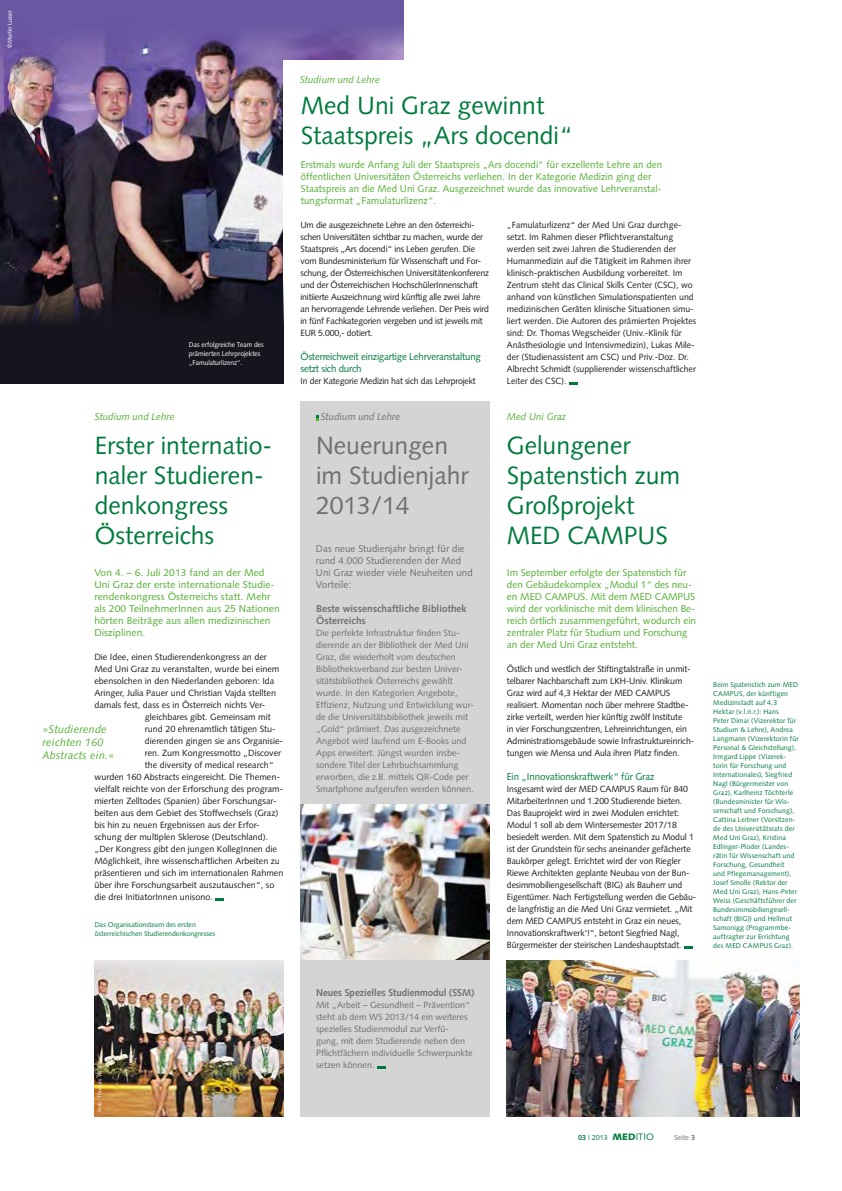
<style>
.page{position:relative;width:842px;height:1191px;background:#fff}
.page>*{position:absolute;margin:0;border:0;box-sizing:border-box;transform-origin:0 0}
.t1{font:25px/30px "Syntax";color:#007b3d}
.t2{font:25px/30px "Syntax";color:#706f6f}
.t3{font:italic 11px/13.2px "Syntax";letter-spacing:.02em;color:#52ae32}
.t4{font:10px/12px "Syntax";letter-spacing:.01em;color:#52ae32}
.t5{font:10px/12px "Syntax";letter-spacing:.01em;color:#706f6f}
.t6{font:10px/12px "Syntax";letter-spacing:-.02em;color:#007b3d}
.t7{font:700 10px/12px "Syntax";color:#706f6f}
.t8{font:italic 10px "Syntax";color:#52ae32}
.t9{font:italic 10px "Syntax";color:#706f6f}
.t10{font:9px/12px "Syntax";letter-spacing:-.01em;color:#1d1d1b}
.t11{font:9px/12px "Syntax";color:#706f6f}
.t12{font:7.3px "Syntax";color:#007b3d}
.t13{font:7.3px "Syntax";color:#706f6f}
.t14{font:7px/9px "Syntax";letter-spacing:.015em;color:#007b3d}
.t15{font:7px/9px "Syntax";letter-spacing:-.005em;color:#007b3d}
.t16{font:7px/9px "Syntax";letter-spacing:-.005em;color:#fff;scale:.96 1}
.t17{font:6px "Syntax";color:#fff;scale:.96 1}
.t18{font:italic 5.5px "Syntax";letter-spacing:.015em;color:#fff}
.s1{font-weight:700}
.s2{font-weight:900;font-size:9.4px}
.s3{font-size:9.4px}
</style>
<div class="page">
<div style="left:300px;top:401px;width:190px;height:715px;background:#d4d4d4"></div>
<div style="left:0;top:0;width:404px;height:342px;background:#6858a2"></div>
<img style="left:0;top:28px;width:404px;height:251px">
<div style="left:283px;top:60px;width:456px;height:336px;background:#fff"></div>
<svg style="left:569px;top:382px;width:8px;height:2px"></svg>
<svg style="left:0;top:279px;width:283px;height:105px;background:#1b1820"></svg>
<svg style="left:684px;top:946px;width:8px;height:2px"></svg>
<svg style="left:377px;top:1066px;width:8px;height:2px"></svg>
<img style="left:507px;top:960px;width:292px;height:156px">
<svg style="left:215px;top:898px;width:8px;height:2px"></svg>
<img style="left:94px;top:960px;width:189px;height:156px">
<img style="left:301px;top:804px;width:189px;height:156px">
<p class="t17" style="left:6px;top:48px;width:41px;rotate:-90deg">©Martin Lusser</p>
<p class="t16" style="left:189px;top:340px;width:79px">Das erfolgreiche Team des prämierten Lehrprojektes „Famulaturlizenz“.</p>
<p class="t8" style="left:95px;top:411px;width:81px">Studium und Lehre</p>
<h1 class="t1" style="left:95px;top:431px;width:179px">Erster internatio&shy;naler Studieren&shy;denkongress<br>Österreichs</h1>
<p class="t4" style="left:94px;top:567px;width:187px">Von 4. – 6. Juli 2013 fand an der Med Uni Graz der erste internationale Studie&shy;rendenkongress Österreichs statt. Mehr als 200 TeilnehmerInnen aus 25 Nationen hörten Beiträge aus allen medizinischen Disziplinen.</p>
<p class="t10" style="left:94px;top:651px;width:174px">Die Idee, einen Studierendenkongress an der</p>
<p class="t10" style="left:94px;top:663px;width:186px">Med Uni Graz zu veranstalten, wurde bei einem</p>
<p class="t10" style="left:94px;top:675px;width:181px">ebensolchen in den Niederlanden geboren: Ida</p>
<p class="t10" style="left:94px;top:687px;width:183px">Aringer, Julia Pauer und Christian Vajda stellten</p>
<p class="t10" style="left:94px;top:699px;width:172px">damals fest, dass es in Österreich nichts Ver-</p>
<p class="t10" style="left:145px;top:711px;width:127px">gleichbares gibt. Gemeinsam mit</p>
<p class="t10" style="left:145px;top:723px;width:132px">rund 20 ehrenamtlich tätigen Stu-</p>
<p class="t10" style="left:145px;top:735px;width:140px">dierenden gingen sie ans Organisie-</p>
<p class="t10" style="left:145px;top:747px;width:138px">ren. Zum Kongressmotto „Discover</p>
<p class="t10" style="left:145px;top:759px;width:130px">the diversity of medical research“</p>
<p class="t10" style="left:94px;top:771px;width:187px">wurden 160 Abstracts eingereicht. Die Themen-</p>
<p class="t10" style="left:94px;top:783px;width:190px">vielfalt reichte von der Erforschung des program-</p>
<p class="t10" style="left:94px;top:795px;width:184px">mierten Zelltodes (Spanien) über Forschungsar-</p>
<p class="t10" style="left:94px;top:807px;width:185px">beiten aus dem Gebiet des Stoffwechsels (Graz)</p>
<p class="t10" style="left:94px;top:819px;width:167px">bis hin zu neuen Ergebnissen aus der Erfor-</p>
<p class="t10" style="left:94px;top:831px;width:175px">schung der multiplen Sklerose (Deutschland).</p>
<p class="t10" style="left:94px;top:843px;width:184px">„Der Kongress gibt den jungen KollegInnen die</p>
<p class="t10" style="left:94px;top:855px;width:187px">Möglichkeit, ihre wissenschaftlichen Arbeiten zu</p>
<p class="t10" style="left:94px;top:867px;width:190px">präsentieren und sich im internationalen Rahmen</p>
<p class="t10" style="left:94px;top:879px;width:181px">über ihre Forschungsarbeit auszutauschen“, so</p>
<p class="t10" style="left:94px;top:891px;width:120px">die drei InitiatorInnen unisono.</p>
<p class="t3" style="left:43px;top:722px;width:73px">»Studierende reichten 160<br>Abstracts ein.«</p>
<p class="t15" style="left:95px;top:920px;width:122px">Das Organisationsteam des ersten österreichischen Studierendenkongresses</p>
<p class="t18" style="left:96px;top:1112px;width:56px;rotate:-90deg">Foto: Thomas Winkler</p>
<p class="t8" style="left:300px;top:73px;width:81px">Studium und Lehre</p>
<h1 class="t1" style="left:301px;top:90px;width:274px">Med Uni Graz gewinnt<br>Staatspreis „Ars docendi“</h1>
<p class="t4" style="left:301px;top:159px;width:363px">Erstmals wurde Anfang Juli der Staatspreis „Ars docendi“ für exzellente Lehre an den öffentlichen Universitäten Österreichs verliehen. In der Kategorie Medizin ging der Staatspreis an die Med Uni Graz. Ausgezeichnet wurde das innovative Lehrveranstal&shy;tungsformat „Famulaturlizenz“.</p>
<p class="t10" style="left:507px;top:219px;width:191px">„Famulaturlizenz“ der Med Uni Graz durchge&shy;setzt. Im Rahmen dieser Pflichtveranstaltung werden seit zwei Jahren die Studierenden der Humanmedizin auf die Tätigkeit im Rahmen ihrer klinisch-praktischen Ausbildung vorbereitet. Im Zentrum steht das Clinical Skills Center (CSC), wo anhand von künstlichen Simulationspatienten und medizinischen Geräten klinische Situationen simu&shy;liert werden. Die Autoren des prämierten Projektes sind: Dr. Thomas Wegscheider (Univ.-Klinik für Anästhesiologie und Intensivmedizin), Lukas Mile&shy;der (Studienassistent am CSC) und Priv.-Doz. Dr.<br>Albrecht Schmidt (supplierender wissenschaftlicher Leiter des CSC).</p>
<p class="t10" style="left:300px;top:219px;width:190px">Um die ausgezeichnete Lehre an den österreichi&shy;schen Universitäten sichtbar zu machen, wurde der Staatspreis „Ars docendi“ ins Leben gerufen. Die vom Bundesministerium für Wissenschaft und For&shy;schung, der Österreichischen Universitätenkonferenz und der Österreichischen HochschülerInnenschaft initiierte Auszeichnung wird künftig alle zwei Jahre an hervorragende Lehrende verliehen. Der Preis wird in fünf Fachkategorien vergeben und ist jeweils mit EUR 5.000,- dotiert.</p>
<p class="t6" style="left:300px;top:351px;width:182px">Österreichweit einzigartige Lehrveranstaltung setzt sich durch</p>
<p class="t10" style="left:300px;top:375px;width:177px">In der Kategorie Medizin hat sich das Lehrprojekt</p>
<p class="t9" style="left:321px;top:411px;width:81px">Studium und Lehre</p>
<h1 class="t2" style="left:316px;top:431px;width:154px">Neuerungen im Studienjahr<br>2013/14</h1>
<p class="t5" style="left:316px;top:543px;width:158px">Das neue Studienjahr bringt für die rund 4.000 Studierenden der Med<br>Uni Graz wieder viele Neuheiten und<br>Vorteile:</p>
<p class="t7" style="left:316px;top:603px;width:152px">Beste wissenschaftliche Bibliothek<br>Österreichs</p>
<p class="t11" style="left:316px;top:627px;width:159px">Die perfekte Infrastruktur finden Stu&shy;dierende an der Bibliothek der Med Uni Graz, die wiederholt vom deutschen Bibliotheksverband zur besten Univer&shy;sitätsbibliothek Österreichs gewählt wurde. In den Kategorien Angebote, Effizienz, Nutzung und Entwicklung wur&shy;de die Universitätsbibliothek jeweils mit „Gold“ prämiert. Das ausgezeichnete Angebot wird laufend um E-Books und Apps erweitert. Jüngst wurden insbe&shy;sondere Titel der Lehrbuchsammlung erworben, die z.B. mittels QR-Code per Smartphone aufgerufen werden können.</p>
<p class="t7" style="left:316px;top:987px;width:160px">Neues Spezielles Studienmodul (SSM)</p>
<p class="t11" style="left:316px;top:999px;width:158px">Mit „Arbeit – Gesundheit – Prävention“ steht ab dem WS 2013/14 ein weiteres spezielles Studienmodul zur Verfü&shy;gung, mit dem Studierende neben den Pflichtfächern individuelle Schwerpunkte setzen können.</p>
<p class="t8" style="left:507px;top:411px;width:61px">Med Uni Graz</p>
<h1 class="t1" style="left:507px;top:430px;width:175px">Gelungener<br>Spatenstich zum<br>Großprojekt<br>MED CAMPUS</h1>
<p class="t4" style="left:507px;top:567px;width:191px">Im September erfolgte der Spatenstich für den Gebäudekomplex „Modul 1“ des neu&shy;en MED CAMPUS. Mit dem MED CAMPUS wird der vorklinische mit dem klinischen Be&shy;reich örtlich zusammengeführt, wodurch ein zentraler Platz für Studium und Forschung an der Med Uni Graz entsteht.</p>
<p class="t10" style="left:507px;top:663px;width:189px">Östlich und westlich der Stiftingtalstraße in unmit&shy;telbarer Nachbarschaft zum LKH-Univ. Klinikum Graz wird auf 4,3 Hektar der MED CAMPUS realisiert. Momentan noch über mehrere Stadtbe&shy;zirke verteilt, werden hier künftig zwölf Institute<br>in vier Forschungszentren, Lehreinrichtungen, ein Administrationsgebäude sowie Infrastruktureinrich&shy;tungen wie Mensa und Aula ihren Platz finden.</p>
<p class="t6" style="left:507px;top:771px;width:149px">Ein „Innovationskraftwerk“ für Graz</p>
<p class="t10" style="left:507px;top:783px;width:191px">Insgesamt wird der MED CAMPUS Raum für 840<br>MitarbeiterInnen und 1.200 Studierende bieten.<br>Das Bauprojekt wird in zwei Modulen errichtet:<br>Modul 1 soll ab dem Wintersemester 2017/18 besiedelt werden. Mit dem Spatenstich zu Modul 1 ist der Grundstein für sechs aneinander gefächerte Baukörper gelegt. Errichtet wird der von Riegler Riewe Architekten geplante Neubau von der Bun&shy;desimmobiliengesellschaft (BIG) als Bauherr und Eigentümer. Nach Fertigstellung werden die Gebäu&shy;de langfristig an die Med Uni Graz vermietet. „Mit dem MED CAMPUS entsteht in Graz ein neues, Innovationskraftwerk‘!“, betont Siegfried Nagl, Bürgermeister der steirischen Landeshauptstadt.</p>
<p class="t12" style="left:578px;top:1133px;width:77px"><span class="s1">03</span> | 2013 <span class="s2">MED</span><span class="s3">ITIO</span></p>
<p class="t13" style="left:674px;top:1133px;width:22px">Seite <span class="s1">3</span></p>
<p class="t14" style="left:713px;top:680px;width:87px">Beim Spatenstich zum MED<br>CAMPUS, der künftigen<br>Medizinstadt auf 4,3<br>Hektar (v.l.n.r.): Hans<br>Peter Dimai (Vizerektor für<br>Studium &amp; Lehre), Andrea<br>Langmann (Vizerektorin für<br>Personal &amp; Gleichstellung),<br>Irmgard Lippe (Vizerek&shy;torin für Forschung und<br>Internationales), Siegfried<br>Nagl (Bürgermeister von<br>Graz), Karlheinz Töchterle (Bundesminister für Wis&shy;senschaft und Forschung),<br>Cattina Leitner (Vorsitzen&shy;de des Universitätsrats der<br>Med Uni Graz), Kristina<br>Edlinger-Ploder (Landes&shy;rätin für Wissenschaft und<br>Forschung, Gesundheit<br>und Pflegemanagement),<br>Josef Smolle (Rektor der<br>Med Uni Graz), Hans-Peter<br>Weiss (Geschäftsführer der<br>Bundesimmobiliengesell&shy;schaft (BIG)) und Hellmut<br>Samonigg (Programmbe&shy;auftragter zur Errichtung des MED CAMPUS Graz).</p>
</div>
